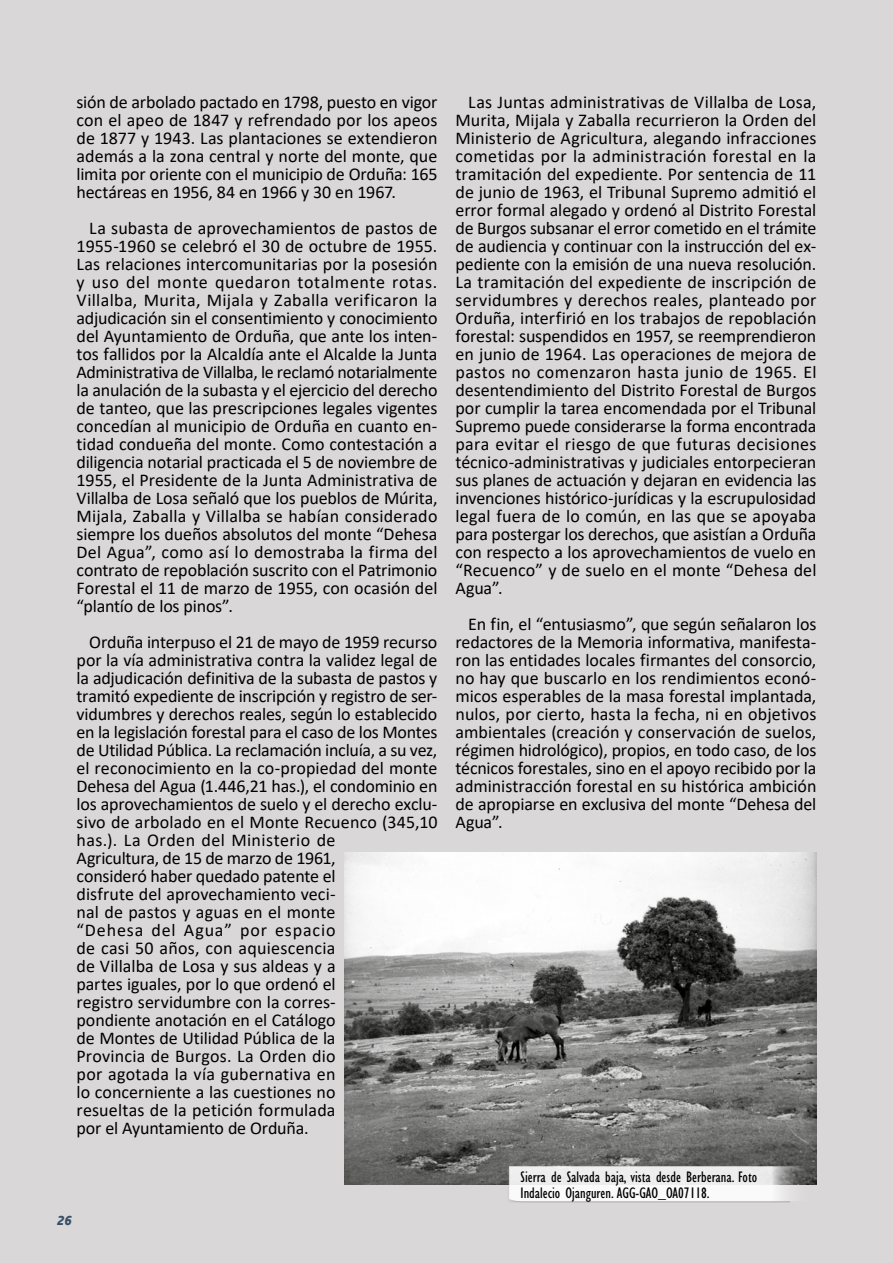
<style>
.page{position:relative;width:893px;height:1263px;background:#d9d7d8}
.page>*{position:absolute;margin:0;border:0;box-sizing:border-box;transform-origin:0 0}
.t1{font:18px/18px "Calibri";letter-spacing:-.005em;color:#000;text-align:justify}
.t2{font:condensed 15.75px/15.8px "Gill Sans Std";color:#000}
.t3{font:italic 700 13.5px "HP Simplified";color:#374f67}
</style>
<div class="page">
<img style="left:344px;top:852px;width:472px;height:332px">
<svg style="left:505px;top:1166px;width:311px;height:36px;background:#e5e5e5"></svg>
<p class="t1" style="left:77px;top:93px;width:362px">sión de arbolado pactado en 1798, puesto en vigor con el apeo de 1847 y refrendado por los apeos de 1877 y 1943. Las plantaciones se extendieron además a la zona central y norte del monte, que limita por oriente con el municipio de Orduña: 165 hectáreas en 1956, 84 en 1966 y 30 en 1967.</p>
<p class="t1" style="left:77px;top:219px;width:362px;text-indent:13px">La subasta de aprovechamientos de pastos de 1955-1960 se celebró el 30 de octubre de 1955.<br>Las relaciones intercomunitarias por la posesión y uso del monte quedaron totalmente rotas.<br>Villalba, Murita, Mijala y Zaballa verificaron la adjudicación sin el consentimiento y conocimiento del Ayuntamiento de Orduña, que ante los inten&shy;tos fallidos por la Alcaldía ante el Alcalde la Junta Administrativa de Villalba, le reclamó notarialmente la anulación de la subasta y el ejercicio del derecho de tanteo, que las prescripciones legales vigentes concedían al municipio de Orduña en cuanto en&shy;tidad condueña del monte. Como contestación a diligencia notarial practicada el 5 de noviembre de 1955, el Presidente de la Junta Administrativa de Villalba de Losa señaló que los pueblos de Múrita, Mijala, Zaballa y Villalba se habían considerado siempre los dueños absolutos del monte “Dehesa Del Agua”, como así lo demostraba la firma del contrato de repoblación suscrito con el Patrimonio Forestal el 11 de marzo de 1955, con ocasión del “plantío de los pinos”.</p>
<p class="t1" style="left:77px;top:633px;width:362px;text-align:left;text-indent:13px">Orduña interpuso el 21 de mayo de 1959 recurso por la vía administrativa contra la validez legal de la adjudicación definitiva de la subasta de pastos y tramitó expediente de inscripción y registro de ser&shy;vidumbres y derechos reales, según lo establecido en la legislación forestal para el caso de los Montes de Utilidad Pública. La reclamación incluía, a su vez, el reconocimiento en la co-propiedad del monte Dehesa del Agua (1.446,21 has.), el condominio en los aprovechamientos de suelo y el derecho exclu&shy;sivo de arbolado en el Monte Recuenco (345,10 has.). La Orden del Ministerio de<br>Agricultura, de 15 de marzo de 1961,<br>consideró haber quedado patente el<br>disfrute del aprovechamiento veci-<br>nal de pastos y aguas en el monte<br>“Dehesa del Agua” por espacio<br>de casi 50 años, con aquiescencia<br>de Villalba de Losa y sus aldeas y a<br>partes iguales, por lo que ordenó el<br>registro servidumbre con la corres-<br>pondiente anotación en el Catálogo<br>de Montes de Utilidad Pública de la<br>Provincia de Burgos. La Orden dio<br>por agotada la vía gubernativa en<br>lo concerniente a las cuestiones no<br>resueltas de la petición formulada<br>por el Ayuntamiento de Orduña.</p>
<p class="t3" style="left:57px;top:1212px;width:16px">26</p>
<p class="t1" style="left:455px;top:93px;width:362px;text-indent:13px">Las Juntas administrativas de Villalba de Losa, Murita, Mijala y Zaballa recurrieron la Orden del Ministerio de Agricultura, alegando infracciones cometidas por la administración forestal en la tramitación del expediente. Por sentencia de 11 de junio de 1963, el Tribunal Supremo admitió el error formal alegado y ordenó al Distrito Forestal de Burgos subsanar el error cometido en el trámite de audiencia y continuar con la instrucción del ex&shy;pediente con la emisión de una nueva resolución.<br>La tramitación del expediente de inscripción de servidumbres y derechos reales, planteado por Orduña, interfirió en los trabajos de repoblación forestal: suspendidos en 1957, se reemprendieron en junio de 1964. Las operaciones de mejora de pastos no comenzaron hasta junio de 1965. El desentendimiento del Distrito Forestal de Burgos por cumplir la tarea encomendada por el Tribunal Supremo puede considerarse la forma encontrada para evitar el riesgo de que futuras decisiones técnico-administrativas y judiciales entorpecieran sus planes de actuación y dejaran en evidencia las invenciones histórico-jurídicas y la escrupulosidad legal fuera de lo común, en las que se apoyaba para postergar los derechos, que asistían a Orduña con respecto a los aprovechamientos de vuelo en “Recuenco” y de suelo en el monte “Dehesa del Agua”.</p>
<p class="t1" style="left:455px;top:615px;width:362px;text-indent:13px">En fin, el “entusiasmo”, que según señalaron los redactores de la Memoria informativa, manifesta&shy;ron las entidades locales firmantes del consorcio, no hay que buscarlo en los rendimientos econó&shy;micos esperables de la masa forestal implantada, nulos, por cierto, hasta la fecha, ni en objetivos ambientales (creación y conservación de suelos, régimen hidrológico), propios, en todo caso, de los técnicos forestales, sino en el apoyo recibido por la administracción forestal en su histórica ambición de apropiarse en exclusiva del monte “Dehesa del Agua”.</p>
<p class="t2" style="left:521px;top:1169px;width:238px">Sierra de Salvada baja, vista desde Berberana. Foto<br>Indalecio Ojanguren. AGG-GAO_OA07118.</p>
</div>
